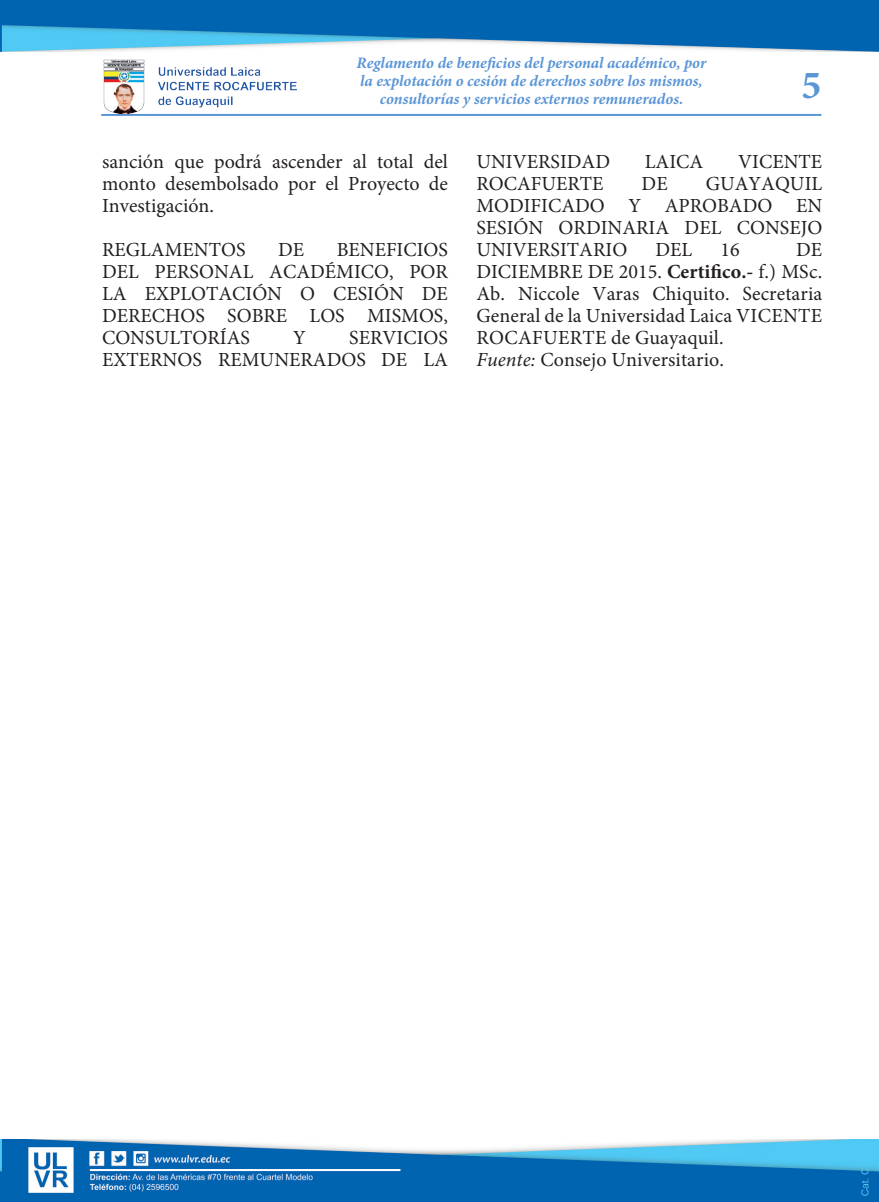
<style>
.page{position:relative;width:879px;height:1202px;background:#fff}
.page>*{position:absolute;margin:0;border:0;box-sizing:border-box;transform-origin:0 0}
.t1{font:700 40px "Minion Pro";color:#5a95d5}
.t2{font:20px/22px "Minion Pro";color:#231f20;text-align:justify}
.t3{font:italic 700 16px/18px "Minion Pro";color:#5a95d5;text-align:center}
.s1{font-weight:700}
.s2{font-style:italic}
</style>
<div class="page">
<img style="left:103px;top:59px;width:193px;height:55px">
<hr style="left:101px;top:114px;width:720px;height:2px;background:#5a95d5">
<img style="left:2px;top:0;width:877px;height:51px">
<img style="left:2px;top:1139px;width:877px;height:63px">
<img style="left:0;top:0;width:2px;height:51px">
<img style="left:0;top:1139px;width:2px;height:63px">
<p class="t3" style="left:356px;top:54px;width:351px">Reglamento de beneficios del personal académico, por la explotación o cesión de derechos sobre los mismos, consultorías y servicios externos remunerados.</p>
<h1 class="t1" style="left:801px;top:57px;width:21px">5</h1>
<p class="t2" style="left:102px;top:150px;width:347px">sanción que podrá ascender al total del monto desembolsado por el Proyecto de Investigación.</p>
<p class="t2" style="left:102px;top:238px;width:145px">REGLAMENTOS</p>
<p class="t2" style="left:278px;top:238px;width:28px">DE</p>
<p class="t2" style="left:102px;top:238px;width:347px;text-indent:235px">BENEFICIOS DEL PERSONAL ACADÉMICO, POR LA EXPLOTACIÓN O CESIÓN DE DERECHOS SOBRE LOS MISMOS, CONSULTORÍAS</p>
<p class="t2" style="left:102px;top:326px;width:347px;text-align:right">SERVICIOS<br>EXTERNOS REMUNERADOS DE LA</p>
<p class="t2" style="left:293px;top:326px;width:14px">Y</p>
<p class="t2" style="left:476px;top:150px;width:135px">UNIVERSIDAD</p>
<p class="t2" style="left:645px;top:150px;width:60px">LAICA</p>
<p class="t2" style="left:738px;top:150px;width:86px">VICENTE</p>
<p class="t2" style="left:476px;top:172px;width:129px">ROCAFUERTE</p>
<p class="t2" style="left:641px;top:172px;width:28px">DE</p>
<p class="t2" style="left:476px;top:172px;width:347px;text-indent:229px">GUAYAQUIL MODIFICADO Y APROBADO EN SESIÓN ORDINARIA DEL CONSEJO UNIVERSITARIO</p>
<p class="t2" style="left:476px;top:238px;width:347px;text-indent:320px">DE DICIEMBRE DE 2015. <span class="s1">Certifico.-</span> f.) MSc.<br>Ab. Niccole Varas Chiquito. Secretaria General de la Universidad Laica VICENTE ROCAFUERTE de Guayaquil.</p>
<p class="t2" style="left:476px;top:348px;width:249px"><span class="s2">Fuente:</span> Consejo Universitario.</p>
<p class="t2" style="left:655px;top:238px;width:38px">DEL</p>
<p class="t2" style="left:720px;top:238px;width:21px">16</p>
</div>
